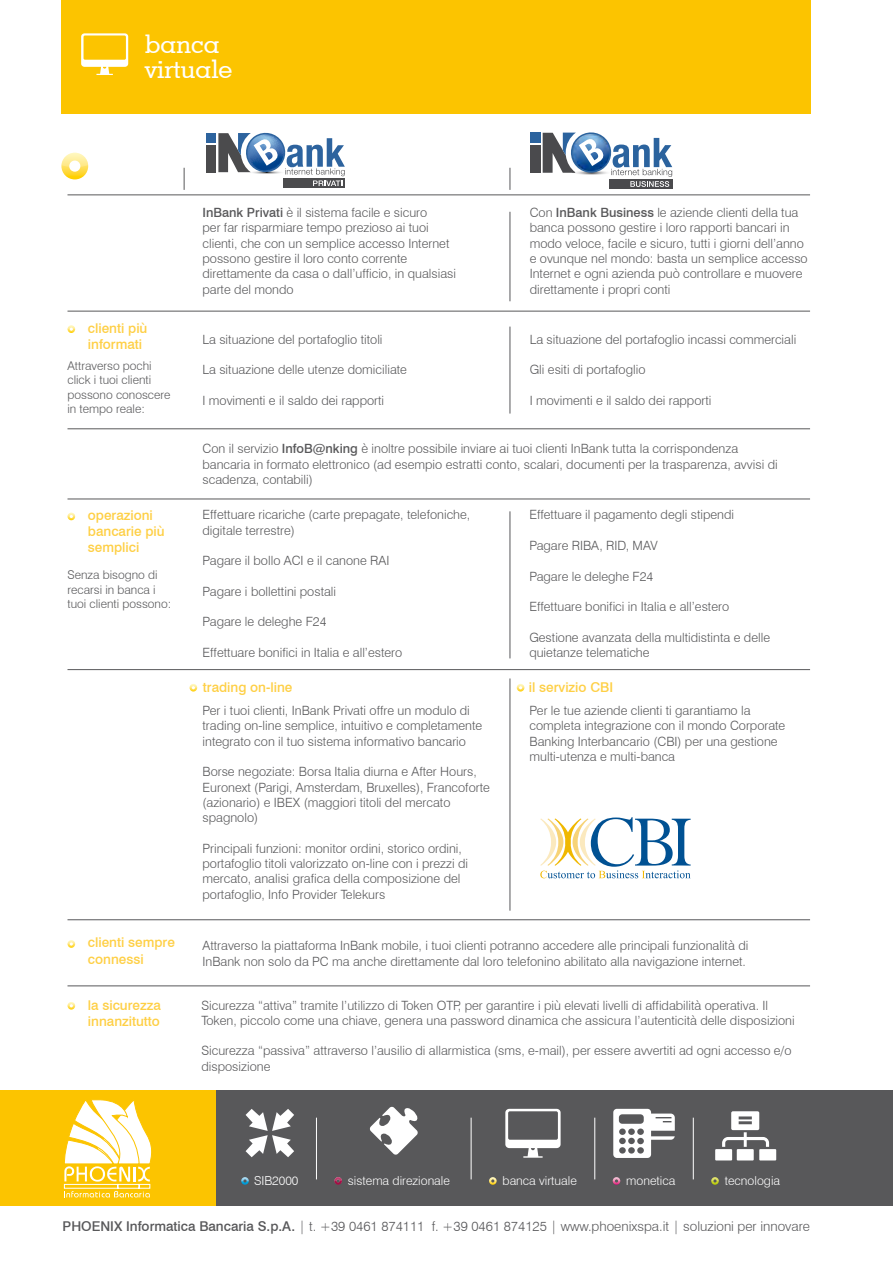
<style>
.page{position:relative;width:893px;height:1263px;background:#fff}
.page>*{position:absolute;margin:0;border:0;box-sizing:border-box;transform-origin:0 0}
.t1{font:500 25.65px/24.9px "Geometric Slab 703 BT";color:#fff}
.t2{font:500 13.5px/16.2px "Swiss 721 BT";color:#fecf44}
.t3{font:300 13.5px "Swiss 721 BT";color:#58585a}
.t4{font:300 12.75px/15.3px "Swiss 721 BT";color:#58585a}
.t5{font:300 12.3px "Swiss 721 BT";color:#fff}
.t6{font:300 12px/14.4px "Swiss 721 BT";color:#58585a}
.s1{font-weight:500}
</style>
<div class="page">
<div style="left:61px;top:0;width:750px;height:113px;background:#fcc400"></div>
<div style="left:0;top:1090px;width:216px;height:116px;background:#fcc400"></div>
<svg style="left:64px;top:1191px;width:86px;height:6px"></svg>
<div style="left:64px;top:1184px;width:54px;height:4px;border:1px solid #fff"></div>
<div style="left:117px;top:1184px;width:23px;height:4px;border:1px solid #fff"></div>
<div style="left:139px;top:1184px;width:11px;height:4px;border:1px solid #fff"></div>
<svg style="left:64px;top:1099px;width:88px;height:83px"></svg>
<svg style="left:68px;top:325px;width:7px;height:8px"></svg>
<svg style="left:61px;top:153px;width:27px;height:26px"></svg>
<svg style="left:68px;top:513px;width:7px;height:7px"></svg>
<svg style="left:68px;top:940px;width:7px;height:8px"></svg>
<svg style="left:190px;top:684px;width:7px;height:7px"></svg>
<svg style="left:517px;top:684px;width:7px;height:7px"></svg>
<svg style="left:68px;top:1002px;width:7px;height:7px"></svg>
<svg style="left:184px;top:168px;width:1px;height:22px"></svg>
<svg style="left:510px;top:168px;width:1px;height:22px"></svg>
<hr style="left:67px;top:194px;width:743px;height:1px;background:#58585a">
<hr style="left:67px;top:311px;width:743px;height:1px;background:#58585a">
<hr style="left:67px;top:499px;width:743px;height:1px;background:#58585a">
<hr style="left:67px;top:669px;width:743px;height:1px;background:#58585a">
<hr style="left:67px;top:985px;width:743px;height:1px;background:#58585a">
<hr style="left:67px;top:919px;width:743px;height:1px;background:#58585a">
<hr style="left:67px;top:428px;width:743px;height:1px;background:#58585a">
<hr style="left:510px;top:212px;width:1px;height:89px;background:#58585a">
<hr style="left:510px;top:327px;width:1px;height:87px;background:#58585a">
<hr style="left:510px;top:511px;width:1px;height:147px;background:#58585a">
<hr style="left:510px;top:678px;width:1px;height:233px;background:#58585a">
<svg style="left:81px;top:33px;width:47px;height:42px"></svg>
<svg style="left:540px;top:817px;width:151px;height:61px"></svg>
<div style="left:216px;top:1090px;width:677px;height:116px;background:#58585a"></div>
<hr style="left:316px;top:1118px;width:1px;height:61px;background:#fff">
<hr style="left:471px;top:1118px;width:1px;height:61px;background:#fff">
<hr style="left:594px;top:1118px;width:1px;height:61px;background:#fff">
<hr style="left:693px;top:1118px;width:1px;height:61px;background:#fff">
<svg style="left:246px;top:1109px;width:48px;height:48px"></svg>
<svg style="left:241px;top:1177px;width:8px;height:8px"></svg>
<svg style="left:489px;top:1177px;width:8px;height:8px"></svg>
<svg style="left:505px;top:1109px;width:56px;height:49px"></svg>
<svg style="left:613px;top:1177px;width:7px;height:8px"></svg>
<svg style="left:613px;top:1109px;width:62px;height:49px"></svg>
<div style="left:759px;top:1149px;width:17px;height:11px;background:#fff"></div>
<div style="left:715px;top:1149px;width:17px;height:11px;background:#fff"></div>
<div style="left:737px;top:1149px;width:17px;height:11px;background:#fff"></div>
<svg style="left:722px;top:1111px;width:47px;height:36px"></svg>
<svg style="left:711px;top:1177px;width:8px;height:8px"></svg>
<div style="left:206px;top:133px;width:10px;height:10px;background:#2d639e"></div>
<div style="left:206px;top:145px;width:10px;height:27px;background:#4b4b4d"></div>
<div style="left:283px;top:179px;width:62px;height:9px;background:#4b4b4d"></div>
<svg style="left:218px;top:132px;width:127px;height:54px"></svg>
<svg style="left:370px;top:1106px;width:48px;height:49px"></svg>
<svg style="left:334px;top:1177px;width:8px;height:8px"></svg>
<div style="left:530px;top:133px;width:10px;height:10px;background:#2b639e"></div>
<div style="left:530px;top:145px;width:10px;height:28px;background:#4a4a4d"></div>
<div style="left:609px;top:180px;width:63px;height:9px;background:#4a4a4d"></div>
<svg style="left:543px;top:132px;width:129px;height:55px"></svg>
<p class="t1" style="left:145px;top:31px;width:89px">banca virtuale</p>
<p class="t2" style="left:88px;top:320px;width:61px">clienti più informati</p>
<p class="t6" style="left:68px;top:358px;width:105px">Attraverso pochi click i tuoi clienti possono conoscere in tempo reale:</p>
<p class="t4" style="left:202px;top:205px;width:255px"><span class="s1">InBank Privati</span> è il sistema facile e sicuro<br>per far risparmiare tempo prezioso ai tuoi clienti, che con un semplice accesso Internet possono gestire il loro conto corrente direttamente da casa o dall’ufficio, in qualsiasi parte del mondo</p>
<p class="t4" style="left:202px;top:332px;width:182px">La situazione del portafoglio titoli</p>
<p class="t4" style="left:202px;top:362px;width:206px">La situazione delle utenze domiciliate</p>
<p class="t4" style="left:202px;top:393px;width:183px">I movimenti e il saldo dei rapporti</p>
<p class="t4" style="left:530px;top:205px;width:279px">Con <span class="s1">InBank Business</span> le aziende clienti della tua banca possono gestire i loro rapporti bancari in modo veloce, facile e sicuro, tutti i giorni dell’anno e ovunque nel mondo: basta un semplice accesso Internet e ogni azienda può controllare e muovere direttamente i propri conti</p>
<p class="t4" style="left:530px;top:332px;width:268px">La situazione del portafoglio incassi commerciali</p>
<p class="t4" style="left:530px;top:362px;width:117px">Gli esiti di portafoglio</p>
<p class="t4" style="left:530px;top:393px;width:183px">I movimenti e il saldo dei rapporti</p>
<p class="t4" style="left:202px;top:441px;width:577px">Con il servizio <span class="s1">InfoB@nking</span> è inoltre possibile inviare ai tuoi clienti InBank tutta la corrispondenza bancaria in formato elettronico (ad esempio estratti conto, scalari, documenti per la trasparenza, avvisi di scadenza, contabili)</p>
<p class="t2" style="left:88px;top:507px;width:78px">operazioni bancarie più semplici</p>
<p class="t6" style="left:68px;top:568px;width:105px">Senza bisogno di recarsi in banca i tuoi clienti possono:</p>
<p class="t4" style="left:202px;top:507px;width:269px">Effettuare ricariche (carte prepagate, telefoniche, digitale terrestre)</p>
<p class="t4" style="left:202px;top:553px;width:188px">Pagare il bollo ACI e il canone RAI</p>
<p class="t4" style="left:202px;top:583px;width:135px">Pagare i bollettini postali</p>
<p class="t4" style="left:202px;top:614px;width:126px">Pagare le deleghe F24</p>
<p class="t4" style="left:202px;top:645px;width:201px">Effettuare bonifici in Italia e all’estero</p>
<p class="t4" style="left:529px;top:507px;width:206px">Effettuare il pagamento degli stipendi</p>
<p class="t4" style="left:529px;top:538px;width:130px">Pagare RIBA, RID, MAV</p>
<p class="t4" style="left:529px;top:568px;width:126px">Pagare le deleghe F24</p>
<p class="t4" style="left:529px;top:599px;width:201px">Effettuare bonifici in Italia e all’estero</p>
<p class="t4" style="left:529px;top:629px;width:242px">Gestione avanzata della multidistinta e delle quietanze telematiche</p>
<p class="t2" style="left:203px;top:678px;width:91px">trading on-line</p>
<p class="t2" style="left:529px;top:678px;width:86px">il servizio CBI</p>
<p class="t4" style="left:202px;top:703px;width:281px">Per i tuoi clienti, InBank Privati offre un modulo di trading on-line semplice, intuitivo e completamente integrato con il tuo sistema informativo bancario</p>
<p class="t4" style="left:202px;top:764px;width:289px">Borse negoziate: Borsa Italia diurna e After Hours, Euronext (Parigi, Amsterdam, Bruxelles), Francoforte (azionario) e IBEX (maggiori titoli del mercato spagnolo)</p>
<p class="t4" style="left:202px;top:840px;width:267px">Principali funzioni: monitor ordini, storico ordini, portafoglio titoli valorizzato on-line con i prezzi di mercato, analisi grafica della composizione del portafoglio, Info Provider Telekurs</p>
<p class="t4" style="left:530px;top:703px;width:257px">Per le tue aziende clienti ti garantiamo la completa integrazione con il mondo Corporate Banking Interbancario (CBI) per una gestione multi-utenza e multi-banca</p>
<p class="t2" style="left:88px;top:934px;width:88px">clienti sempre connessi</p>
<p class="t4" style="left:202px;top:938px;width:547px">Attraverso la piattaforma InBank mobile, i tuoi clienti potranno accedere alle principali funzionalità di<br>InBank non solo da PC ma anche direttamente dal loro telefonino abilitato alla navigazione internet.</p>
<p class="t2" style="left:88px;top:996px;width:74px">la sicurezza innanzitutto</p>
<p class="t4" style="left:201px;top:997px;width:595px">Sicurezza “attiva” tramite l’utilizzo di Token OTP, per garantire i più elevati livelli di affidabilità operativa. Il<br>Token, piccolo come una chiave, genera una password dinamica che assicura l’autenticità delle disposizioni</p>
<p class="t4" style="left:201px;top:1043px;width:591px">Sicurezza “passiva” attraverso l’ausilio di allarmistica (sms, e-mail), per essere avvertiti ad ogni accesso e/o disposizione</p>
<p class="t5" style="left:254px;top:1173px;width:46px">SIB2000</p>
<p class="t5" style="left:503px;top:1173px;width:76px">banca virtuale</p>
<p class="t5" style="left:626px;top:1173px;width:51px">monetica</p>
<p class="t5" style="left:725px;top:1173px;width:57px">tecnologia</p>
<p class="t5" style="left:348px;top:1173px;width:104px">sistema direzionale</p>
<p class="t3" style="left:63px;top:1218px;width:749px"><span class="s1">PHOENIX Informatica Bancaria S.p.A.</span> | t. +39 0461 874111 f. +39 0461 874125 | www.phoenixspa.it | soluzioni per innovare</p>
</div>
